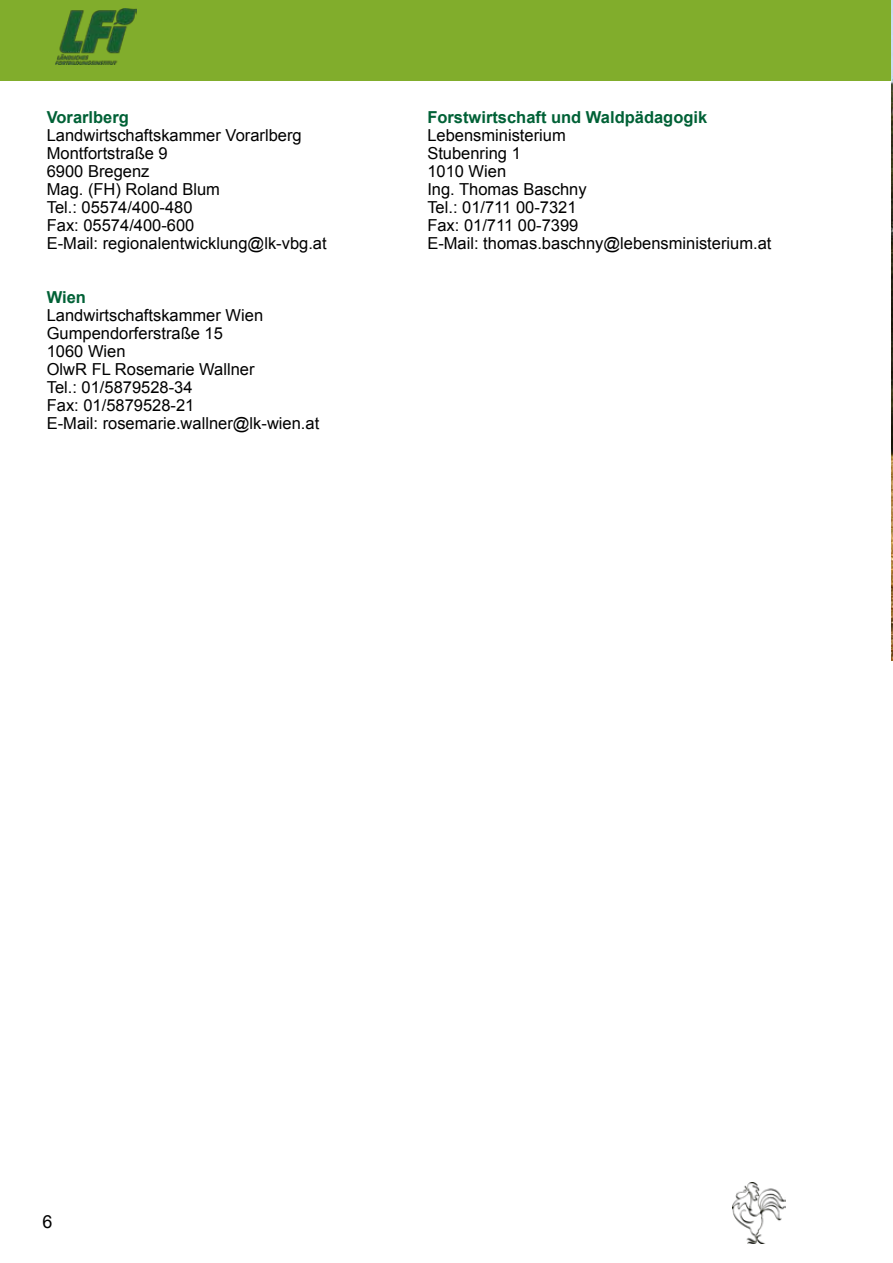
<style>
.page{position:relative;width:893px;height:1263px;background:#fff}
.page>*{position:absolute;margin:0;border:0;box-sizing:border-box;transform-origin:0 0}
.t1{font:18px "Arial";color:#000}
.t2{font:16.5px/18px "Arial";color:#000}
.t3{font:700 16.5px "Arial";color:#006136}
</style>
<div class="page">
<img style="left:732px;top:1182px;width:54px;height:61px">
<div style="left:0;top:0;width:893px;height:81px;background:#81ad2c"></div>
<img style="left:55px;top:8px;width:81px;height:57px">
<img style="left:892px;top:0;width:1px;height:661px">
<p class="t3" style="left:47px;top:106px;width:84px">Vorarlberg</p>
<p class="t2" style="left:47px;top:126px;width:281px">Landwirtschaftskammer Vorarlberg<br>Montfortstraße 9<br>6900 Bregenz<br>Mag. (FH) Roland Blum<br>Tel.: 05574/400-480<br>Fax: 05574/400-600<br>E-Mail: regionalentwicklung@lk-vbg.at</p>
<p class="t3" style="left:47px;top:286px;width:41px">Wien</p>
<p class="t2" style="left:47px;top:306px;width:274px">Landwirtschaftskammer Wien<br>Gumpendorferstraße 15<br>1060 Wien<br>OlwR FL Rosemarie Wallner<br>Tel.: 01/5879528-34<br>Fax: 01/5879528-21<br>E-Mail: rosemarie.wallner@lk-wien.at</p>
<p class="t3" style="left:427px;top:106px;width:281px">Forstwirtschaft und Waldpädagogik</p>
<p class="t2" style="left:427px;top:126px;width:346px">Lebensministerium<br>Stubenring 1<br>1010 Wien<br>Ing. Thomas Baschny<br>Tel.: 01/711 00-7321<br>Fax: 01/711 00-7399<br>E-Mail: thomas.baschny@lebensministerium.at</p>
<p class="t1" style="left:43px;top:1209px;width:12px">6</p>
</div>
